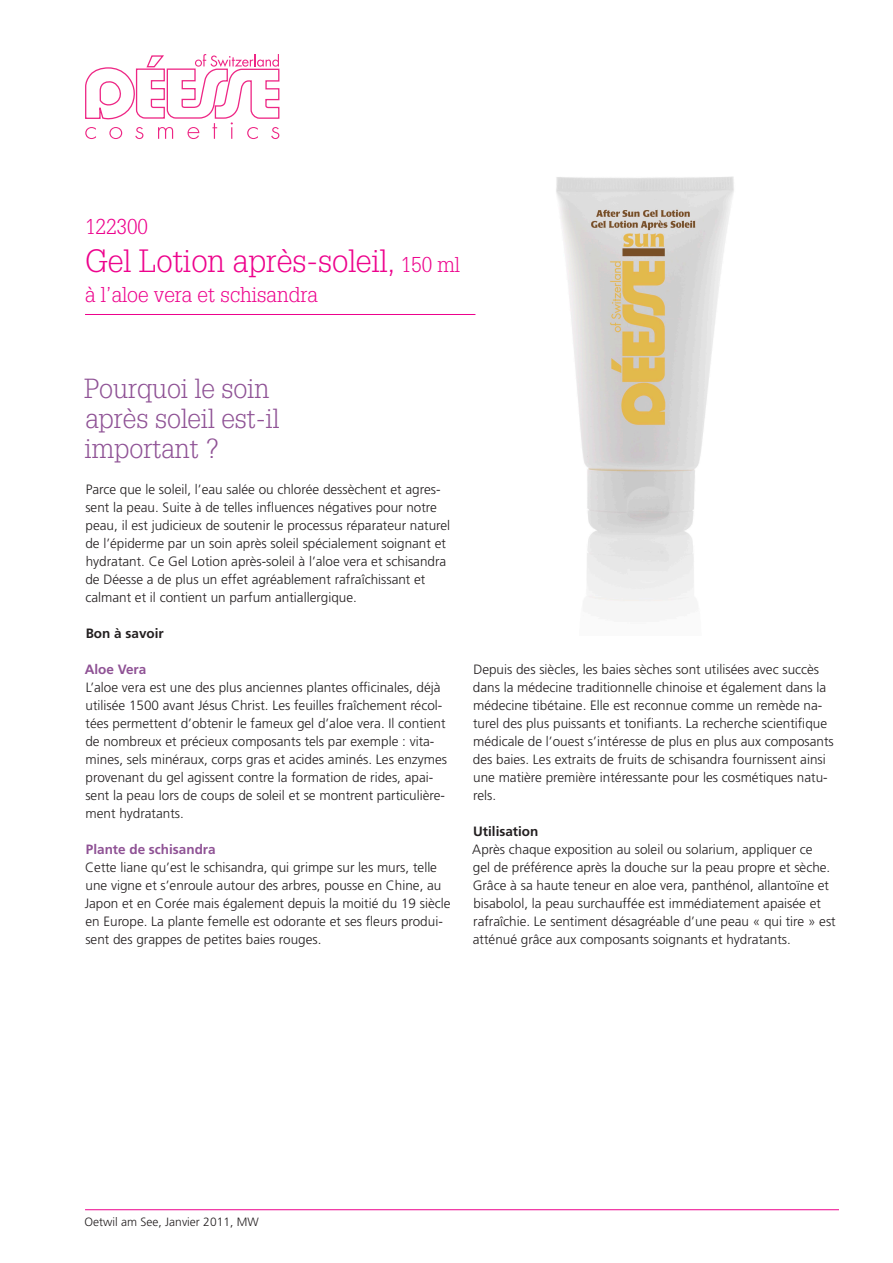
<style>
.page{position:relative;width:893px;height:1263px;background:#fff}
.page>*{position:absolute;margin:0;border:0;box-sizing:border-box;transform-origin:0 0}
.t1{font:300 31.5px "Glypha LT Std";color:#ed028c}
.t2{font:300 27px/30px "Glypha LT Std";color:#8f5295}
.t3{font:300 21px "Glypha LT Std";color:#ed028c}
.t4{font:300 13.5px/18px "Frutiger LT Std";color:#231f20}
.t5{font:700 13.5px "Frutiger LT Std";color:#8f5295}
.t6{font:700 13.5px "Frutiger LT Std";color:#231f20}
.t7{font:300 12px "Frutiger LT Std";color:#231f20}
.s1{font-size:21px}
</style>
<div class="page">
<hr style="left:85px;top:314px;width:390px;height:1px;background:#ed028c">
<hr style="left:85px;top:1209px;width:754px;height:1px;background:#ed028c">
<svg style="left:85px;top:54px;width:194px;height:85px"></svg>
<img style="left:556px;top:176px;width:178px;height:426px">
<h3 class="t3" style="left:85px;top:215px;width:64px">122300</h3>
<h1 class="t1" style="left:85px;top:243px;width:376px">Gel Lotion après-soleil, <span class="s1">150 ml</span></h1>
<h3 class="t3" style="left:85px;top:283px;width:234px">à l’aloe vera et schisandra</h3>
<h2 class="t2" style="left:84px;top:374px;width:197px">Pourquoi le soin après soleil est-il important ?</h2>
<p class="t4" style="left:85px;top:480px;width:366px">Parce que le soleil, l’eau salée ou chlorée dessèchent et agres&shy;sent la peau. Suite à de telles influences négatives pour notre peau, il est judicieux de soutenir le processus réparateur naturel de l’épiderme par un soin après soleil spécialement soignant et hydratant. Ce Gel Lotion après-soleil à l’aloe vera et schisandra de Déesse a de plus un effet agréablement rafraîchissant et calmant et il contient un parfum antiallergique.</p>
<p class="t6" style="left:86px;top:625px;width:80px">Bon à savoir</p>
<p class="t5" style="left:85px;top:661px;width:63px">Aloe Vera</p>
<p class="t4" style="left:85px;top:678px;width:363px">L’aloe vera est une des plus anciennes plantes officinales, déjà utilisée 1500 avant Jésus Christ. Les feuilles fraîchement récol&shy;tées permettent d’obtenir le fameux gel d’aloe vera. Il contient de nombreux et précieux composants tels par exemple : vita&shy;mines, sels minéraux, corps gras et acides aminés. Les enzymes provenant du gel agissent contre la formation de rides, apai&shy;sent la peau lors de coups de soleil et se montrent particulière&shy;ment hydratants.</p>
<p class="t5" style="left:86px;top:841px;width:131px">Plante de schisandra</p>
<p class="t4" style="left:85px;top:858px;width:367px">Cette liane qu’est le schisandra, qui grimpe sur les murs, telle une vigne et s’enroule autour des arbres, pousse en Chine, au Japon et en Corée mais également depuis la moitié du 19 siècle en Europe. La plante femelle est odorante et ses fleurs produi&shy;sent des grappes de petites baies rouges.</p>
<p class="t4" style="left:473px;top:660px;width:362px">Depuis des siècles, les baies sèches sont utilisées avec succès dans la médecine traditionnelle chinoise et également dans la médecine tibétaine. Elle est reconnue comme un remède na&shy;turel des plus puissants et tonifiants. La recherche scientifique médicale de l’ouest s’intéresse de plus en plus aux composants des baies. Les extraits de fruits de schisandra fournissent ainsi une matière première intéressante pour les cosmétiques natu&shy;rels.</p>
<p class="t6" style="left:473px;top:823px;width:67px">Utilisation</p>
<p class="t4" style="left:472px;top:840px;width:365px">Après chaque exposition au soleil ou solarium, appliquer ce<br>gel de préférence après la douche sur la peau propre et sèche.<br>Grâce à sa haute teneur en aloe vera, panthénol, allantoïne et bisabolol, la peau surchauffée est immédiatement apaisée et rafraîchie. Le sentiment désagréable d’une peau « qui tire » est atténué grâce aux composants soignants et hydratants.</p>
<p class="t7" style="left:85px;top:1215px;width:176px">Oetwil am See, Janvier 2011, MW</p>
</div>
